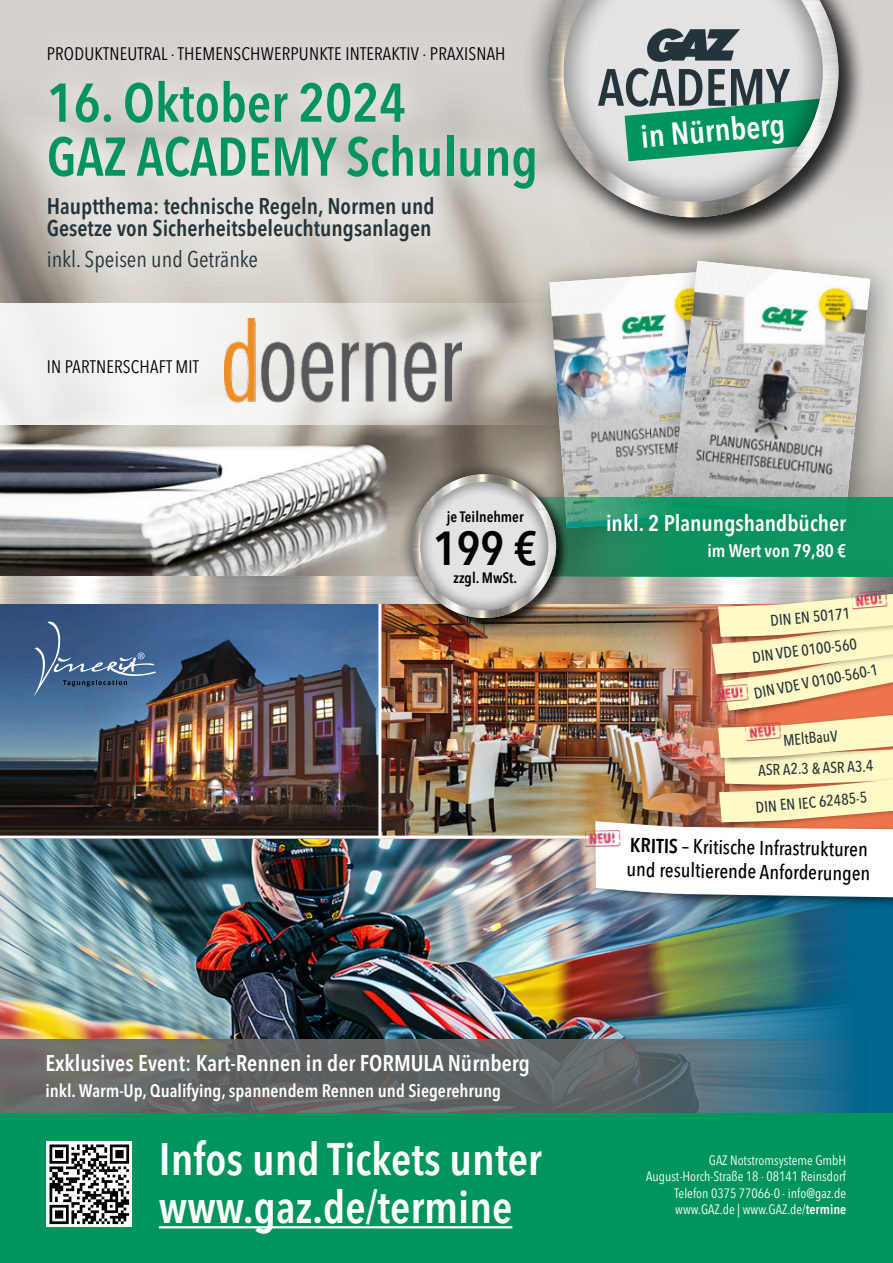
<style>
.page{position:relative;width:893px;height:1263px;background:#fff}
.page>*{position:absolute;margin:0;border:0;box-sizing:border-box;transform-origin:0 0}
.t1{font:600 condensed 54px/54px "Avenir Next LT Pro";color:#00955c}
.t2{font:600 condensed 47.25px "Avenir Next LT Pro";color:#000}
.t3{font:600 condensed 45px "Avenir Next LT Pro";color:#fff}
.t4{font:600 condensed 31.5px "Avenir Next LT Pro";color:#fff}
.t5{font:600 condensed 22.5px/22.5px "Avenir Next LT Pro";color:#24343a}
.t6{font:600 condensed 22.5px "Avenir Next LT Pro";color:#fff}
.t7{font:condensed 22.5px "Avenir Next LT Pro";color:#24343a}
.t8{font:500 condensed 19.95px/24px "Avenir Next LT Pro";color:#000}
.t9{font:condensed 18px "Avenir Next LT Pro";letter-spacing:.01em;color:#000}
.t10{font:600 condensed 18px "Avenir Next LT Pro";color:#fff}
.t11{font:500 condensed 15.45px "Avenir Next LT Pro";color:#24343a}
.t12{font:600 condensed 15px "Avenir Next LT Pro";color:#000}
.t13{font:condensed 13.5px/16.2px "Avenir Next LT Pro";color:#fff;text-align:right}
.s1{font-weight:600}
</style>
<div class="page">
<div style="left:0;top:0;width:893px;height:577px;background:#d4d0cc"></div>
<img style="left:0;top:106px;width:893px;height:485px">
<img style="left:0;top:839px;width:865px;height:201px">
<div style="left:521px;top:0;width:344px;height:244px;background:#000;opacity:.75"></div>
<svg style="left:548px;top:0;width:290px;height:217px;background:#90b1a8"></svg>
<img style="left:548px;top:0;width:37px;height:79px">
<img style="left:578px;top:160px;width:144px;height:57px">
<img style="left:562px;top:79px;width:36px;height:81px">
<img style="left:801px;top:0;width:37px;height:79px">
<img style="left:722px;top:160px;width:87px;height:54px">
<img style="left:788px;top:79px;width:50px;height:81px">
<div style="left:22px;top:20px;width:508px;height:67px;background:#d6d2ce"></div>
<svg style="left:21px;top:172px;width:440px;height:124px"></svg>
<svg style="left:22px;top:56px;width:540px;height:159px"></svg>
<img style="left:0;top:591px;width:380px;height:245px">
<img style="left:380px;top:591px;width:335px;height:245px">
<svg style="left:0;top:1040px;width:893px;height:73px;background:#56686f"></svg>
<div style="left:530px;top:251px;width:238px;height:305px;background:#000;opacity:.4"></div>
<img style="left:550px;top:270px;width:102px;height:227px">
<div style="left:652px;top:241px;width:241px;height:310px;background:#000;opacity:.4"></div>
<img style="left:672px;top:261px;width:198px;height:236px">
<svg style="left:340px;top:497px;width:553px;height:80px;background:#2c956b"></svg>
<div style="left:399px;top:461px;width:170px;height:170px;background:#000;opacity:.75"></div>
<svg style="left:412px;top:474px;width:144px;height:144px;background:#d5d2d2"></svg>
<img style="left:422px;top:474px;width:77px;height:36px">
<img style="left:412px;top:510px;width:19px;height:40px">
<img style="left:427px;top:590px;width:114px;height:28px">
<img style="left:412px;top:550px;width:25px;height:40px">
<img style="left:499px;top:476px;width:47px;height:34px">
<img style="left:537px;top:510px;width:19px;height:40px">
<img style="left:531px;top:550px;width:25px;height:40px">
<div style="left:715px;top:590px;width:178px;height:53px;background:#000;opacity:.25"></div>
<img style="left:851px;top:590px;width:37px;height:3px">
<hr style="left:378px;top:604px;width:3px;height:233px;background:#fff">
<div style="left:598px;top:822px;width:295px;height:87px;background:#000;opacity:.4"></div>
<div style="left:591px;top:817px;width:302px;height:88px;background:#000;opacity:.25"></div>
<img style="left:595px;top:593px;width:298px;height:304px">
<img style="left:585px;top:830px;width:35px;height:18px">
<svg style="left:0;top:303px;width:578px;height:121px;background:#d2d1cf"></svg>
<svg style="left:178px;top:276px;width:326px;height:172px"></svg>
<img style="left:224px;top:319px;width:237px;height:116px">
<div style="left:23px;top:333px;width:200px;height:67px;background:#f5f4f2"></div>
<svg style="left:34px;top:621px;width:122px;height:75px;background:#496993"></svg>
<div style="left:0;top:1113px;width:893px;height:150px;background:#00955c"></div>
<hr style="left:159px;top:1226px;width:353px;height:2px;background:#fff">
<svg style="left:47px;top:1142px;width:85px;height:85px"></svg>
<svg style="left:50px;top:1144px;width:79px;height:80px;background:#828282"></svg>
<p class="t9" style="left:47px;top:43px;width:460px">PRODUKTNEUTRAL · THEMENSCHWERPUNKTE INTERAKTIV · PRAXISNAH</p>
<p class="t1" style="left:47px;top:76px;width:493px">16. Oktober 2024<br>GAZ ACADEMY Schulung</p>
<p class="t5" style="left:47px;top:194px;width:389px">Hauptthema: technische Regeln, Normen und<br>Gesetze von Sicherheitsbeleuchtungsanlagen</p>
<p class="t7" style="left:47px;top:246px;width:213px">inkl. Speisen und Getränke</p>
<p class="t9" style="left:47px;top:356px;width:154px">IN PARTNERSCHAFT MIT</p>
<p class="t12" style="left:447px;top:507px;width:78px">je Teilnehmer</p>
<p class="t2" style="left:433px;top:520px;width:105px">199 €</p>
<p class="t12" style="left:454px;top:569px;width:65px">zzgl. MwSt.</p>
<p class="t4" style="left:639px;top:118px;width:146px;rotate:-5deg">in Nürnberg</p>
<p class="t6" style="left:606px;top:509px;width:242px">inkl. 2 Planungshandbücher</p>
<p class="t10" style="left:707px;top:539px;width:140px">im Wert von 79,80 €</p>
<p class="t11" style="left:770px;top:611px;width:81px;rotate:-5deg">DIN EN 50171</p>
<p class="t11" style="left:751px;top:647px;width:107px;rotate:-7deg">DIN VDE 0100-560</p>
<p class="t11" style="left:752px;top:684px;width:127px;rotate:-11deg">DIN VDE V 0100-560-1</p>
<p class="t11" style="left:782px;top:731px;width:56px;rotate:-5deg">MEltBauV</p>
<p class="t11" style="left:758px;top:761px;width:117px;rotate:-2deg">ASR A2.3 &amp; ASR A3.4</p>
<p class="t11" style="left:755px;top:798px;width:113px;rotate:-5deg">DIN EN IEC 62485-5</p>
<p class="t8" style="left:627px;top:833px;width:245px;rotate:1deg"><span class="s1">KRITIS</span> – Kritische Infrastrukturen und resultierende Anforderungen</p>
<p class="t6" style="left:45px;top:1049px;width:486px">Exklusives Event: Kart-Rennen in der FORMULA Nürnberg</p>
<p class="t10" style="left:45px;top:1080px;width:457px">inkl. Warm-Up, Qualifying, spannendem Rennen und Siegerehrung</p>
<p class="t3" style="left:159px;top:1132px;width:384px">Infos und Tickets unter</p>
<p class="t3" style="left:159px;top:1180px;width:355px">www.gaz.de/termine</p>
<p class="t13" style="left:709px;top:1152px;width:139px">GAZ Notstromsysteme GmbH</p>
<p class="t13" style="left:646px;top:1168px;width:202px">August-Horch-Straße 18 · 08141 Reinsdorf<br>Telefon 0375 77066-0 · info@gaz.de</p>
<p class="t13" style="left:675px;top:1201px;width:172px">www.GAZ.de | www.GAZ.de/<span class="s1">termine</span></p>
</div>
